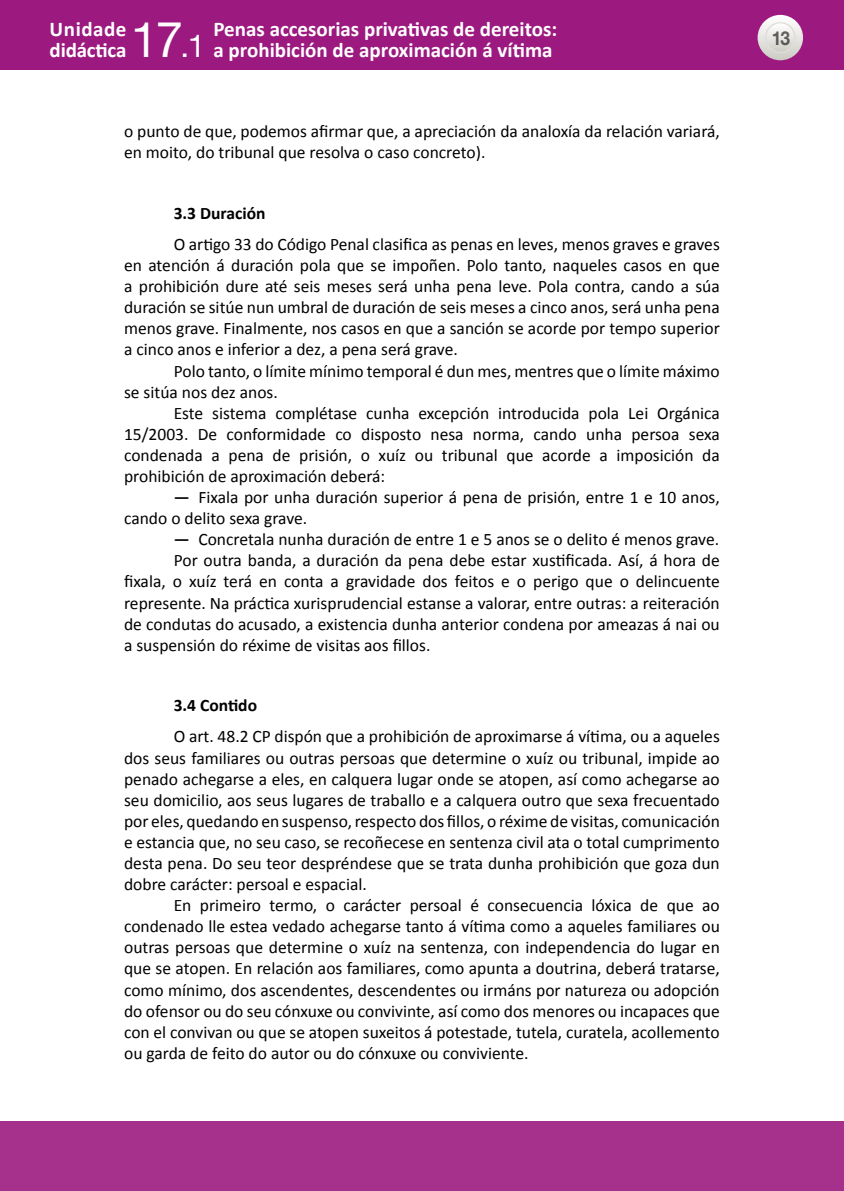
<style>
.page{position:relative;width:844px;height:1191px;background:#fff}
.page>*{position:absolute;margin:0;border:0;box-sizing:border-box;transform-origin:0 0}
.t1{font:49px "Helvetica Neue";color:#fff}
.t2{font:700 21px/21px "Calibri";color:#fff}
.t3{font:700 19.25px "Helvetica Neue";color:#000;scale:.9 1}
.TXTO_CON_SANGRE{font:17.5px/21px "Calibri";color:#000;text-align:justify}
._2º_Epigrafe{font:700 17.5px "Calibri";color:#000}
.s1{font-size:31.5px}
.s2{font-weight:700}
</style>
<div class="page">
<div style="left:0;top:0;width:843px;height:69px;background:#9c1a7f"></div>
<svg style="left:757px;top:15px;width:45px;height:45px"></svg>
<svg style="left:765px;top:23px;width:29px;height:29px"></svg>
<div style="left:764px;top:22px;width:31px;height:31px;border:1px solid #dfdeda;border-radius:50%"></div>
<div style="left:0;top:1121px;width:843px;height:70px;background:#a6318c"></div>
<p class="t2" style="left:50px;top:19px;width:78px">Unidade didáctica</p>
<h1 class="t1" style="left:131px;top:5px;width:76px">17<span class="s1">.1</span></h1>
<p class="t2" style="left:213px;top:19px;width:345px">Penas accesorias privativas de dereitos: a prohibición de aproximación á vítima</p>
<p class="t3" style="left:770px;top:26px;width:23px">13</p>
<p class="TXTO_CON_SANGRE" style="left:124px;top:121px;width:597px">o punto de que, podemos afirmar que, a apreciación da analoxía da relación variará, en moito, do tribunal que resolva o caso concreto).</p>
<p class="_2º_Epigrafe" style="left:174px;top:202px;width:93px">3.3 Duración</p>
<p class="TXTO_CON_SANGRE" style="left:124px;top:234px;width:597px;text-indent:50px">O artigo 33 do Código Penal clasifica as penas en leves, menos graves e graves en atención á duración pola que se impoñen. Polo tanto, naqueles casos en que a prohibición dure até seis meses será unha pena leve. Pola contra, cando a súa duración se sitúe nun umbral de duración de seis meses a cinco anos, será unha pena menos grave. Finalmente, nos casos en que a sanción se acorde por tempo superior a cinco anos e inferior a dez, a pena será grave.</p>
<p class="TXTO_CON_SANGRE" style="left:124px;top:360px;width:597px;text-indent:50px">Polo tanto, o límite mínimo temporal é dun mes, mentres que o límite máximo se sitúa nos dez anos.</p>
<p class="TXTO_CON_SANGRE" style="left:124px;top:402px;width:597px;text-indent:50px">Este sistema complétase cunha excepción introducida pola Lei Orgánica 15/2003. De conformidade co disposto nesa norma, cando unha persoa sexa condenada a pena de prisión, o xuíz ou tribunal que acorde a imposición da prohibición de aproximación deberá:</p>
<p class="TXTO_CON_SANGRE" style="left:124px;top:487px;width:597px;text-indent:50px"><span class="s2">—</span> Fixala por unha duración superior á pena de prisión, entre 1 e 10 anos, cando o delito sexa grave.</p>
<p class="TXTO_CON_SANGRE" style="left:174px;top:529px;width:546px"><span class="s2">—</span> Concretala nunha duración de entre 1 e 5 anos se o delito é menos grave.</p>
<p class="TXTO_CON_SANGRE" style="left:124px;top:550px;width:597px;text-indent:50px">Por outra banda, a duración da pena debe estar xustificada. Así, á hora de fixala, o xuíz terá en conta a gravidade dos feitos e o perigo que o delincuente represente. Na práctica xurisprudencial estanse a valorar, entre outras: a reiteración de condutas do acusado, a existencia dunha anterior condena por ameazas á nai ou a suspensión do réxime de visitas aos fillos.</p>
<p class="_2º_Epigrafe" style="left:174px;top:694px;width:85px">3.4 Contido</p>
<p class="TXTO_CON_SANGRE" style="left:124px;top:726px;width:597px;text-indent:50px">O art. 48.2 CP dispón que a prohibición de aproximarse á vítima, ou a aqueles dos seus familiares ou outras persoas que determine o xuíz ou tribunal, impide ao penado achegarse a eles, en calquera lugar onde se atopen, así como achegarse ao seu domicilio, aos seus lugares de traballo e a calquera outro que sexa frecuentado por eles, quedando en suspenso, respecto dos fillos, o réxime de visitas, comunicación e estancia que, no seu caso, se recoñecese en sentenza civil ata o total cumprimento desta pena. Do seu teor despréndese que se trata dunha prohibición que goza dun dobre carácter: persoal e espacial.</p>
<p class="TXTO_CON_SANGRE" style="left:124px;top:895px;width:597px;text-indent:50px">En primeiro termo, o carácter persoal é consecuencia lóxica de que ao condenado lle estea vedado achegarse tanto á vítima como a aqueles familiares ou outras persoas que determine o xuíz na sentenza, con independencia do lugar en que se atopen. En relación aos familiares, como apunta a doutrina, deberá tratarse, como mínimo, dos ascendentes, descendentes ou irmáns por natureza ou adopción do ofensor ou do seu cónxuxe ou convivinte, así como dos menores ou incapaces que con el convivan ou que se atopen suxeitos á potestade, tutela, curatela, acollemento ou garda de feito do autor ou do cónxuxe ou conviviente.</p>
</div>
